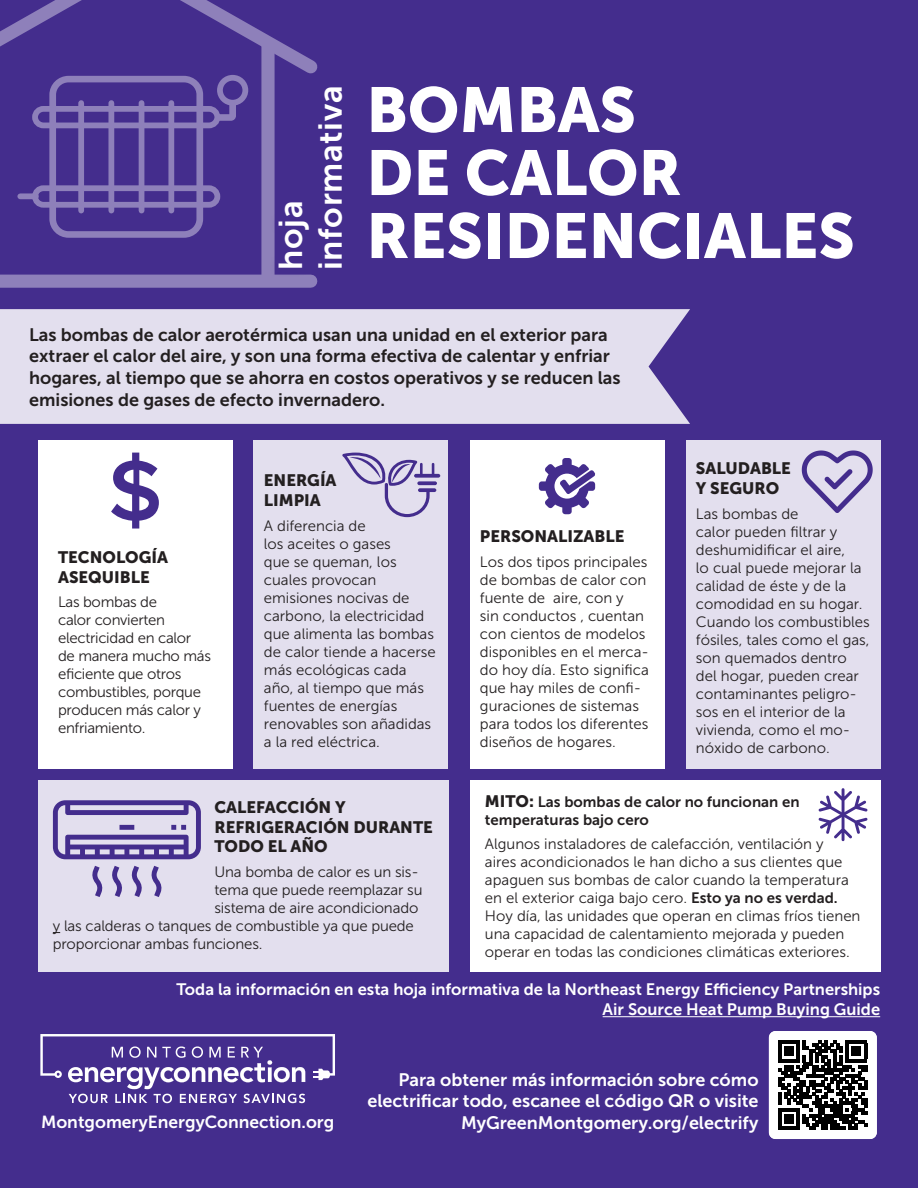
<style>
.page{position:relative;width:918px;height:1188px;background:#442d8d}
.page>*{position:absolute;margin:0;border:0;box-sizing:border-box;transform-origin:0 0}
.t1{font:63px/63px "Museo Sans 900";color:#fff}
.t2{font:33px/39.6px "Museo Sans 700";letter-spacing:.02em;color:#fff}
.Subheading{font:18px/21.6px "Museo Sans 700";color:#231f20}
.Subheading-2{font:18px/21.6px "Museo Sans 700";color:#fff;text-align:right}
.Subheading-3{font:17.4px "Museo Sans 700";color:#fff}
.Cube_headings{font:16.5px/19.8px "Museo Sans 700";color:#fff;text-align:right}
.Cube_headings-2{font:16.5px/19.8px "Museo Sans 900";color:#231f20}
.Cube_body{font:15px/18px "Museo Sans 300";color:#231f20}
.Body{font:15px "Museo Sans 300";letter-spacing:-.01em;color:#231f20}
.Cube_body-2{font:15px/18px "Museo Sans 300";letter-spacing:-.02em;color:#231f20}
.Cube_headings-3{font:15px/18px "Museo Sans 700";color:#231f20}
.s1{font-family:"Museo Sans 900";font-size:16.5px}
.s2{font-family:"Museo Sans 700"}
</style>
<div class="page">
<div style="left:254px;top:440px;width:194px;height:328px;background:#e3dfee"></div>
<div style="left:38px;top:781px;width:410px;height:191px;background:#e3dfee"></div>
<div style="left:470px;top:440px;width:194px;height:328px;background:#fff"></div>
<div style="left:470px;top:781px;width:410px;height:191px;background:#fff"></div>
<div style="left:686px;top:440px;width:194px;height:328px;background:#e3dfee"></div>
<div style="left:38px;top:440px;width:194px;height:328px;background:#fff"></div>
<svg style="left:111px;top:453px;width:48px;height:76px"></svg>
<svg style="left:342px;top:453px;width:98px;height:64px"></svg>
<svg style="left:539px;top:458px;width:56px;height:56px"></svg>
<svg style="left:802px;top:450px;width:71px;height:63px"></svg>
<svg style="left:53px;top:800px;width:148px;height:97px"></svg>
<svg style="left:818px;top:788px;width:50px;height:53px"></svg>
<svg style="left:769px;top:1031px;width:108px;height:108px;background:#8b8b8b"></svg>
<hr style="left:778px;top:1126px;width:22px;height:3px;background:#000">
<div style="left:785px;top:1114px;width:9px;height:9px;background:#000"></div>
<svg style="left:40px;top:1034px;width:295px;height:69px"></svg>
<svg style="left:0;top:0;width:318px;height:288px"></svg>
<div style="left:217px;top:75px;width:31px;height:31px;border:6px solid #fff;border-radius:50%"></div>
<svg style="left:29px;top:76px;width:207px;height:162px"></svg>
<div style="left:20px;top:193px;width:16px;height:6px;background:#8e80ba"></div>
<hr style="left:603px;top:1016px;width:277px;height:1px;background:#fff">
<div style="left:270px;top:78px;width:82px;height:199px;background:#442d8d"></div>
<div style="left:0;top:309px;width:690px;height:115px;background:#e3dfee"></div>
<p class="t2" style="left:271px;top:270px;width:186px;rotate:-90deg">hoja informativa</p>
<p class="t1" style="left:366px;top:78px;width:490px">BOMBAS<br>DE CALOR<br>RESIDENCIALES</p>
<p class="Subheading" style="left:29px;top:324px;width:593px">Las bombas de calor aerotérmica usan una unidad en el exterior para extraer el calor del aire, y son una forma efectiva de calentar y enfriar hogares, al tiempo que se ahorra en costos operativos y se reducen las emisiones de gases de efecto invernadero.</p>
<p class="Cube_headings-2" style="left:58px;top:547px;width:111px">TECNOLOGÍA<br>ASEQUIBLE</p>
<p class="Cube_body-2" style="left:58px;top:593px;width:154px">Las bombas de<br>calor convierten electricidad en calor de manera mucho más eficiente que otros combustibles, porque producen más calor y enfriamiento.</p>
<p class="Cube_headings-2" style="left:264px;top:470px;width:74px">ENERGÍA<br>LIMPIA</p>
<p class="Cube_body" style="left:264px;top:517px;width:173px">A diferencia de<br>los aceites o gases<br>que se queman, los cuales provocan emisiones nocivas de carbono, la electricidad que alimenta las bombas de calor tiende a hacerse más ecológicas cada año, al tiempo que más fuentes de energías renovables son añadidas a la red eléctrica.</p>
<p class="Cube_headings-2" style="left:480px;top:526px;width:146px">PERSONALIZABLE</p>
<p class="Cube_body" style="left:480px;top:553px;width:170px">Los dos tipos principales de bombas de calor con fuente de aire, con y<br>sin conductos , cuentan con cientos de modelos disponibles en el merca&shy;do hoy día. Esto significa que hay miles de confi&shy;guraciones de sistemas para todos los diferentes diseños de hogares.</p>
<p class="Cube_headings-2" style="left:696px;top:459px;width:97px">SALUDABLE<br>Y SEGURO</p>
<p class="Cube_body" style="left:696px;top:505px;width:175px">Las bombas de<br>calor pueden filtrar y deshumidificar el aire,<br>lo cual puede mejorar la calidad de éste y de la comodidad en su hogar.<br>Cuando los combustibles fósiles, tales como el gas, son quemados dentro del hogar, pueden crear contaminantes peligro&shy;sos en el interior de la vivienda, como el mo&shy;nóxido de carbono.</p>
<p class="Cube_headings-2" style="left:214px;top:797px;width:220px">CALEFACCIÓN Y<br>REFRIGERACIÓN DURANTE<br>TODO EL AÑO</p>
<p class="Body" style="left:214px;top:864px;width:206px">Una bomba de calor es un sis-</p>
<p class="Body" style="left:214px;top:882px;width:210px">tema que puede reemplazar su</p>
<p class="Body" style="left:214px;top:900px;width:205px">sistema de aire acondicionado</p>
<p class="Body" style="left:53px;top:918px;width:362px">y las calderas o tanques de combustible ya que puede</p>
<p class="Body" style="left:53px;top:936px;width:211px">proporcionar ambas funciones.</p>
<p class="Cube_headings-3" style="left:485px;top:792px;width:316px"><span class="s1">MITO:</span> Las bombas de calor no funcionan en temperaturas bajo cero</p>
<p class="Cube_body" style="left:485px;top:835px;width:377px">Algunos instaladores de calefacción, ventilación y<br>aires acondicionados le han dicho a sus clientes que apaguen sus bombas de calor cuando la temperatura en el exterior caiga bajo cero. <span class="s2">Esto ya no es verdad.<br></span>Hoy día, las unidades que operan en climas fríos tienen una capacidad de calentamiento mejorada y pueden operar en todas las condiciones climáticas exteriores.</p>
<p class="Cube_headings" style="left:176px;top:980px;width:705px">Toda la información en esta hoja informativa de la Northeast Energy Efficiency Partnerships<br>Air Source Heat Pump Buying Guide</p>
<p class="Subheading-2" style="left:367px;top:1069px;width:393px">Para obtener más información sobre cómo electrificar todo, escanee el código QR o visite</p>
<p class="Subheading-3" style="left:41px;top:1112px;width:295px">MontgomeryEnergyConnection.org</p>
<p class="Subheading-2" style="left:461px;top:1112px;width:299px">MyGreenMontgomery.org/electrify</p>
</div>
